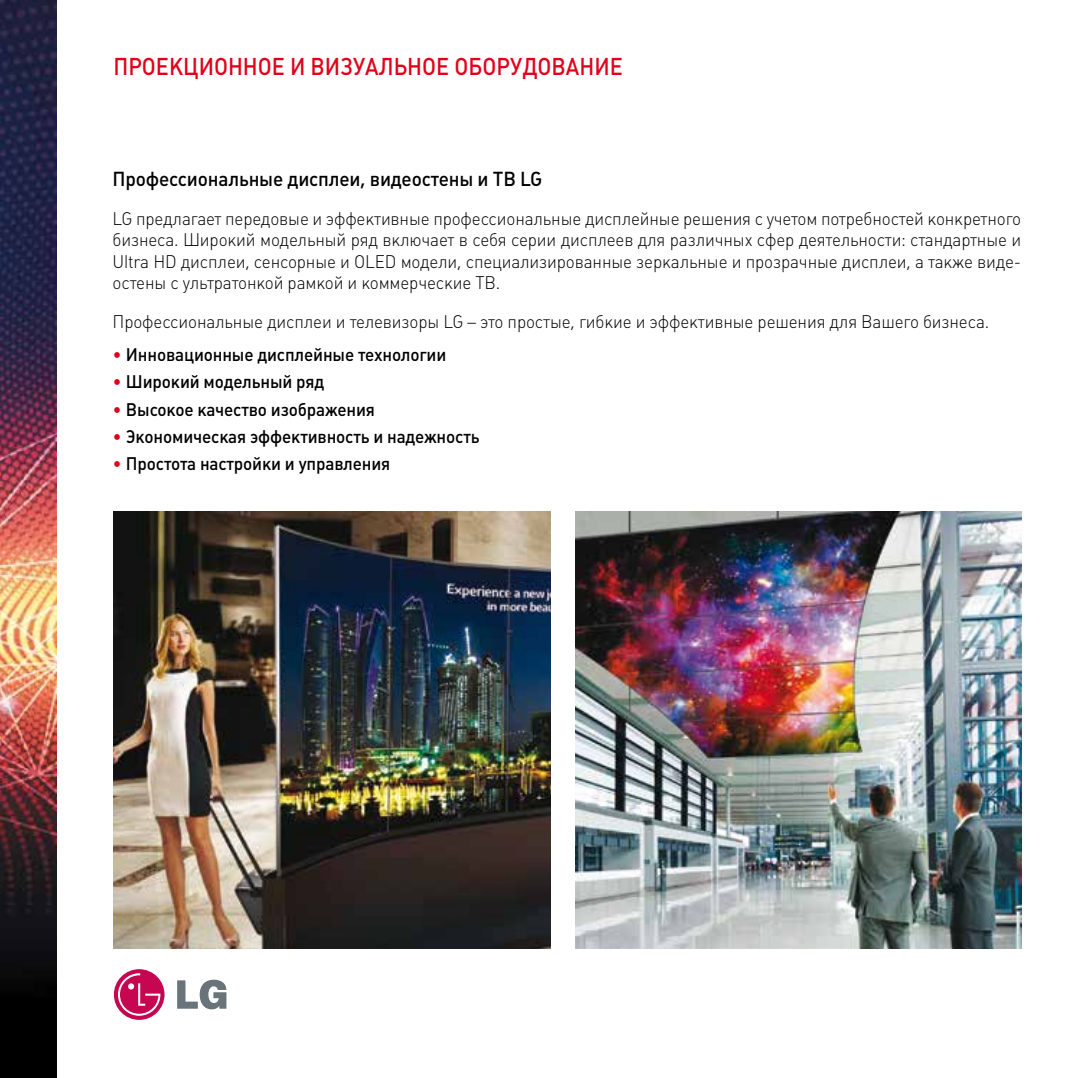
<style>
.page{position:relative;width:1078px;height:1078px;background:#fff}
.page>*{position:absolute;margin:0;border:0;box-sizing:border-box;transform-origin:0 0}
.t1{font:24px "Plumb Medium C";color:#e2001a;scale:.9 1}
.t2{font:20px "Plumb Medium C";letter-spacing:-.01em;color:#000;scale:.95 1}
.t3{font:18px/21.6px "Plumb Light C";letter-spacing:-.01em;color:#000;text-align:justify;scale:.95 1}
.t4{font:18px "Plumb Medium C";letter-spacing:-.01em;color:#000;scale:.95 1}
.s1{font-family:"Plumb Light C";color:#e2001a}
</style>
<div class="page">
<img style="left:0;top:0;width:57px;height:1077px">
<svg style="left:177px;top:979px;width:49px;height:30px"></svg>
<svg style="left:114px;top:968px;width:50px;height:51px"></svg>
<svg style="left:118px;top:973px;width:42px;height:42px;background:#d33b76"></svg>
<img style="left:113px;top:511px;width:437px;height:437px">
<img style="left:575px;top:511px;width:445px;height:437px">
<h1 class="t1" style="left:113px;top:53px;width:567px">ПРОЕКЦИОННОЕ И ВИЗУАЛЬНОЕ ОБОРУДОВАНИЕ</h1>
<p class="t2" style="left:113px;top:167px;width:454px">Профессиональные дисплеи, видеостены и ТВ LG</p>
<p class="t3" style="left:113px;top:207px;width:957px">LG предлагает передовые и эффективные профессиональные дисплейные решения с учетом потребностей конкретного бизнеса. Широкий модельный ряд включает в себя серии дисплеев для различных сфер деятельности: стандартные и Ultra HD дисплеи, сенсорные и OLED модели, специализированные зеркальные и прозрачные дисплеи, а также виде&shy;остены с ультратонкой рамкой и коммерческие ТВ.</p>
<p class="t3" style="left:113px;top:311px;width:924px">Профессиональные дисплеи и телевизоры LG – это простые, гибкие и эффективные решения для Вашего бизнеса.</p>
<p class="t4" style="left:113px;top:344px;width:353px"><span class="s1">•</span> Инновационные дисплейные технологии</p>
<p class="t4" style="left:113px;top:371px;width:224px"><span class="s1">•</span> Широкий модельный ряд</p>
<p class="t4" style="left:113px;top:399px;width:278px"><span class="s1">•</span> Высокое качество изображения</p>
<p class="t4" style="left:113px;top:426px;width:387px"><span class="s1">•</span> Экономическая эффективность и надежность</p>
<p class="t4" style="left:113px;top:453px;width:294px"><span class="s1">•</span> Простота настройки и управления</p>
</div>
